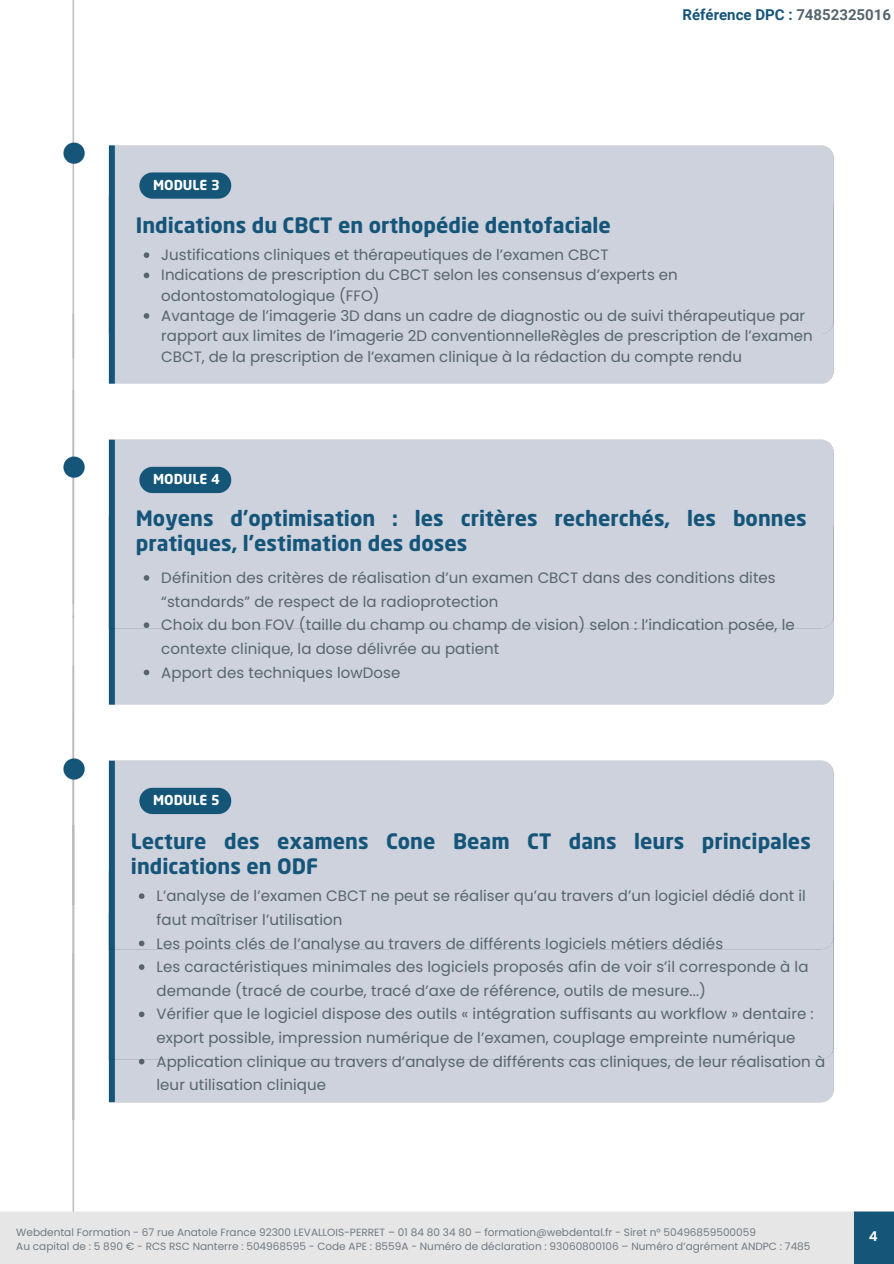
<style>
.page{position:relative;width:894px;height:1264px;background:#fff}
.page>*{position:absolute;margin:0;border:0;box-sizing:border-box;transform-origin:0 0}
.t1{font:700 21px/24.8px "Neo Sans Std";color:#16557a}
.t2{font:15px/23.7px "Poppins";letter-spacing:.005em;color:#57646e}
.t3{font:700 15px "Roboto";color:#16557a}
.t4{font:700 13.5px "Neo Sans Std";color:#fff}
.t5{font:600 13.5px "Poppins";color:#fff}
.t6{font:10.5px "Poppins";color:#717a83}
.s1{color:#57646e}
</style>
<div class="page">
<img style="left:0;top:0;width:893px;height:1263px">
<div style="left:89px;top:104px;width:743px;height:1050px;background:#fff"></div>
<img style="left:108px;top:1082px;width:785px;height:43px">
<img style="left:108px;top:972px;width:785px;height:110px">
<img style="left:108px;top:752px;width:785px;height:220px">
<img style="left:108px;top:651px;width:785px;height:77px">
<img style="left:108px;top:357px;width:785px;height:50px">
<img style="left:108px;top:137px;width:785px;height:220px">
<img style="left:108px;top:431px;width:785px;height:220px">
<svg style="left:144px;top:575px;width:5px;height:5px"></svg>
<svg style="left:144px;top:622px;width:5px;height:6px"></svg>
<svg style="left:144px;top:669px;width:5px;height:6px"></svg>
<img style="left:57px;top:306px;width:32px;height:297px">
<div style="left:48px;top:618px;width:47px;height:47px;background:#fff"></div>
<img style="left:57px;top:608px;width:32px;height:217px">
<svg style="left:139px;top:893px;width:5px;height:6px"></svg>
<svg style="left:139px;top:940px;width:5px;height:6px"></svg>
<svg style="left:139px;top:964px;width:5px;height:5px"></svg>
<svg style="left:139px;top:1011px;width:5px;height:6px"></svg>
<svg style="left:139px;top:1058px;width:5px;height:6px"></svg>
<svg style="left:144px;top:252px;width:5px;height:6px"></svg>
<svg style="left:144px;top:272px;width:5px;height:6px"></svg>
<svg style="left:144px;top:313px;width:5px;height:6px"></svg>
<img style="left:39px;top:825px;width:50px;height:294px">
<h1 class="t4" style="left:153px;top:179px;width:68px">MODULE 3</h1>
<h2 class="t1" style="left:136px;top:215px;width:476px">Indications du CBCT en orthopédie dentofaciale</h2>
<p class="t3" style="left:682px;top:6px;width:210px">Référence DPC : <span class="s1">74852325016</span></p>
<p class="t2" style="left:161px;top:243px;width:448px">Justifications cliniques et thérapeutiques de l’examen CBCT</p>
<p class="t2" style="left:161px;top:265px;width:518px;line-height:20.2px">Indications de prescription du CBCT selon les consensus d’experts en odontostomatologique (FFO)</p>
<p class="t2" style="left:161px;top:305px;width:652px;line-height:20.2px">Avantage de l’imagerie 3D dans un cadre de diagnostic ou de suivi thérapeutique par rapport aux limites de l’imagerie 2D conventionnelleRègles de prescription de l’examen<br>CBCT, de la prescription de l’examen clinique à la rédaction du compte rendu</p>
<p class="t4" style="left:153px;top:473px;width:68px">MODULE 4</p>
<p class="t1" style="left:136px;top:508px;width:672px">Moyens d’optimisation : les critères recherchés, les bonnes pratiques, l’estimation des doses</p>
<p class="t2" style="left:161px;top:566px;width:615px">Définition des critères de réalisation d’un examen CBCT dans des conditions dites “standards” de respect de la radioprotection</p>
<h3 class="t2" style="left:161px;top:613px;width:634px">Choix du bon FOV (taille du champ ou champ de vision) selon : l’indication posée, le contexte clinique, la dose délivrée au patient</h3>
<p class="t2" style="left:161px;top:660px;width:240px">Apport des techniques lowDose</p>
<p class="t4" style="left:153px;top:794px;width:68px">MODULE 5</p>
<p class="t1" style="left:131px;top:831px;width:681px">Lecture des examens Cone Beam CT dans leurs principales indications en ODF</p>
<p class="t2" style="left:156px;top:884px;width:650px">L’analyse de l’examen CBCT ne peut se réaliser qu’au travers d’un logiciel dédié dont il faut maîtriser l’utilisation</p>
<h2 class="t2" style="left:156px;top:931px;width:568px">Les points clés de l’analyse au travers de différents logiciels métiers dédiés</h2>
<h1 class="t2" style="left:156px;top:955px;width:653px">Les caractéristiques minimales des logiciels proposés afin de voir s’il corresponde à la demande (tracé de courbe, tracé d’axe de référence, outils de mesure...)</h1>
<p class="t2" style="left:156px;top:1002px;width:658px">Vérifier que le logiciel dispose des outils « intégration suffisants au workflow » dentaire : export possible, impression numérique de l’examen, couplage empreinte numérique</p>
<p class="t2" style="left:156px;top:1049px;width:670px">Application clinique au travers d’analyse de différents cas cliniques, de leur réalisation à leur utilisation clinique</p>
<p class="t6" style="left:16px;top:1225px;width:741px">Webdental Formation - 67 rue Anatole France 92300 LEVALLOIS-PERRET – 01 84 80 34 80 – formation@webdental.fr - Siret n° 50496859500059</p>
<p class="t6" style="left:16px;top:1238px;width:795px">Au capital de : 5 890 € - RCS RSC Nanterre : 504968595 - Code APE : 8559A - Numéro de déclaration : 93060800106 – Numéro d’agrément ANDPC : 7485</p>
<p class="t5" style="left:868px;top:1226px;width:10px">4</p>
</div>
